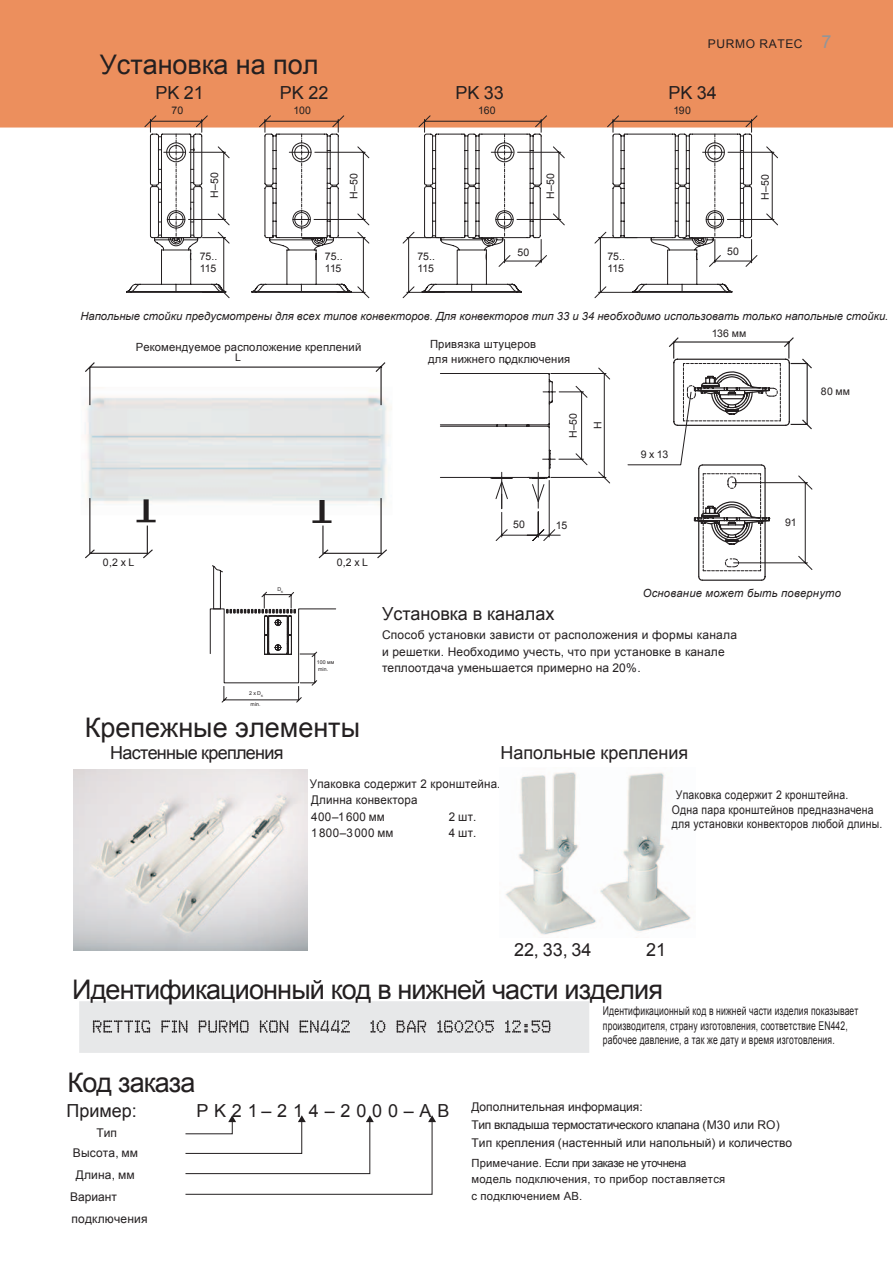
<style>
.page{position:relative;width:893px;height:1263px;background:#fff}
.page>*{position:absolute;margin:0;border:0;box-sizing:border-box;transform-origin:0 0}
.t1{font:27px "Arial";letter-spacing:-.03em;color:#231f20}
.t2{font:27px "Arial";color:#231f20}
.t3{font:18px "Arial";color:#231f20}
.t4{font:18px "Arial";letter-spacing:-.04em;color:#231f20}
.t5{font:18px "Arial";letter-spacing:.32em;color:#231f20}
.t6{font:12.15px/14.5px "Arial";letter-spacing:.015em;color:#231f20;scale:.71 1}
.t7{font:12px/16.5px "Arial";letter-spacing:.015em;color:#231f20}
.t8{font:12px/14.7px "Arial";letter-spacing:.015em;color:#231f20;scale:.87 1}
.t9{font:12px/16.5px "Arial";letter-spacing:.015em;color:#231f20;scale:.96 1}
.t10{font:12px "Arial";letter-spacing:.05em;color:#231f20}
.t11{font:12px "Arial";letter-spacing:.035em;color:#231f20;scale:.96 1}
.t12{font:11.25px/16.5px "Arial";letter-spacing:.015em;color:#231f20}
.t13{font:italic 11.25px "Arial";color:#231f20}
.t14{font:10.5px/12px "Arial";color:#231f20}
.t15{font:5.25px/10.4px "Arial";letter-spacing:.01em;color:#231f20}
.s1{font-size:18px;color:#939598}
</style>
<div class="page">
<div style="left:0;top:0;width:893px;height:128px;background:#ec8f5d"></div>
<svg style="left:145px;top:116px;width:632px;height:182px"></svg>
<svg style="left:85px;top:362px;width:301px;height:157px"></svg>
<div style="left:143px;top:499px;width:6px;height:22px;background:#231f20"></div>
<div style="left:319px;top:500px;width:5px;height:22px;background:#231f20"></div>
<svg style="left:85px;top:519px;width:302px;height:40px"></svg>
<svg style="left:209px;top:565px;width:127px;height:138px"></svg>
<svg style="left:627px;top:337px;width:185px;height:244px"></svg>
<svg style="left:440px;top:361px;width:170px;height:180px"></svg>
<img style="left:73px;top:770px;width:234px;height:181px">
<img style="left:506px;top:772px;width:185px;height:166px">
<div style="left:79px;top:1001px;width:510px;height:52px;background:#e7e8e9"></div>
<svg style="left:185px;top:1115px;width:251px;height:80px"></svg>
<svg style="left:93px;top:1020px;width:457px;height:13px"></svg>
<h1 class="t2" style="left:100px;top:46px;width:220px">Установка на пол</h1>
<p class="t10" style="left:708px;top:36px;width:125px">PURMO RATEC <span class="s1">7</span></p>
<h2 class="t3" style="left:155px;top:81px;width:50px">PK 21</h2>
<h2 class="t3" style="left:280px;top:81px;width:50px">PK 22</h2>
<h2 class="t3" style="left:455px;top:81px;width:50px">PK 33</h2>
<h2 class="t3" style="left:668px;top:81px;width:50px">PK 34</h2>
<p class="t14" style="left:171px;top:105px;width:13px">70</p>
<p class="t14" style="left:293px;top:105px;width:19px">100</p>
<p class="t14" style="left:478px;top:105px;width:19px">160</p>
<p class="t14" style="left:673px;top:105px;width:19px">190</p>
<p class="t14" style="left:209px;top:198px;width:27px;rotate:-90deg">H 05–</p>
<p class="t14" style="left:348px;top:199px;width:27px;rotate:-90deg">H 05–</p>
<p class="t14" style="left:544px;top:199px;width:27px;rotate:-90deg">H 05–</p>
<p class="t14" style="left:759px;top:200px;width:27px;rotate:-90deg">H 05–</p>
<p class="t14" style="left:200px;top:250px;width:19px">75..<br>115</p>
<p class="t14" style="left:517px;top:246px;width:13px">50</p>
<p class="t14" style="left:727px;top:245px;width:13px">50</p>
<p class="t14" style="left:325px;top:250px;width:19px">75..<br>115</p>
<p class="t14" style="left:417px;top:250px;width:19px">75..<br>115</p>
<p class="t14" style="left:607px;top:250px;width:19px">75..<br>115</p>
<p class="t13" style="left:80px;top:308px;width:809px">Напольные стойки предусмотрены для всех типов конвекторов. Для конвекторов тип 33 и 34 необходимо использовать только напольные стойки.</p>
<p class="t12" style="left:136px;top:339px;width:227px">Рекомендуемое расположение креплений</p>
<p class="t14" style="left:235px;top:352px;width:7px">L</p>
<p class="t12" style="left:428px;top:336px;width:144px;line-height:15.5px">Привязка штуцеров<br>для нижнего подключения</p>
<p class="t14" style="left:567px;top:438px;width:27px;rotate:-90deg">H 05–</p>
<p class="t14" style="left:592px;top:429px;width:9px;rotate:-90deg">H</p>
<p class="t14" style="left:640px;top:448px;width:29px">9x13</p>
<p class="t14" style="left:711px;top:327px;width:36px">136 мм</p>
<p class="t14" style="left:820px;top:385px;width:31px">80 мм</p>
<p class="t14" style="left:103px;top:557px;width:33px">0,2xL</p>
<p class="t14" style="left:337px;top:557px;width:33px">0,2xL</p>
<p class="t15" style="left:277px;top:584px;width:7px">D<sub>K</sub></p>
<p class="t15" style="left:249px;top:688px;width:16px">2xD<sub>K </sub>min.</p>
<p class="t15" style="left:317px;top:659px;width:19px;line-height:6.8px">100 мм min.</p>
<p class="t14" style="left:513px;top:519px;width:13px">50</p>
<p class="t14" style="left:556px;top:519px;width:13px">15</p>
<p class="t14" style="left:785px;top:516px;width:13px">91</p>
<p class="t13" style="left:643px;top:585px;width:200px">Основание может быть повернуто</p>
<h2 class="t3" style="left:382px;top:601px;width:174px">Установка в каналах</h2>
<p class="t7" style="left:382px;top:627px;width:356px">Способ установки зависти от расположения и формы канала и решетки. Необходимо учесть, что при установке в канале теплоотдача уменьшается примерно на 20%.</p>
<h1 class="t2" style="left:85px;top:709px;width:277px">Крепежные элементы</h1>
<h2 class="t4" style="left:110px;top:741px;width:175px">Настенные крепления</h2>
<p class="t9" style="left:310px;top:775px;width:200px">Упаковка содержит 2 кронштейна.</p>
<h2 class="t3" style="left:500px;top:741px;width:189px">Напольные крепления</h2>
<p class="t8" style="left:672px;top:787px;width:243px;text-indent:4px">Упаковка содержит 2 кронштейна.<br>Одна пара кронштейнов предназначена для установки конвекторов любой длины.</p>
<p class="t9" style="left:311px;top:792px;width:112px">Длинна конвектора<br>400–1600 мм</p>
<p class="t9" style="left:449px;top:808px;width:30px">2 шт.</p>
<p class="t11" style="left:311px;top:825px;width:87px">1800–3000 мм</p>
<p class="t9" style="left:449px;top:825px;width:30px">4 шт.</p>
<h2 class="t3" style="left:514px;top:938px;width:79px">22, 33, 34</h2>
<h2 class="t3" style="left:646px;top:938px;width:21px">21</h2>
<h1 class="t1" style="left:72px;top:972px;width:592px">Идентификационный код в нижней части изделия</h1>
<h1 class="t1" style="left:68px;top:1065px;width:129px">Код заказа</h1>
<h2 class="t3" style="left:66px;top:1099px;width:72px">Пример:</h2>
<h2 class="t5" style="left:196px;top:1099px;width:255px">PK21–214–2000–AB</h2>
<p class="t7" style="left:73px;top:1123px;width:67px;line-height:20px;text-align:center">Тип<br>Высота, мм</p>
<p class="t7" style="left:70px;top:1164px;width:79px;line-height:22px;text-indent:6px">Длина, мм<br>Вариант подключения</p>
<p class="t6" style="left:603px;top:1004px;width:361px">Идентификационный код в нижней части изделия показывает производителя, страну изготовления, соответствие EN442, рабочее давление, а так же дату и время изготовления.</p>
<p class="t7" style="left:471px;top:1098px;width:322px;line-height:18px">Дополнительная информация:<br>Тип вкладыша термостатического клапана (M30 или RO)<br>Тип крепления (настенный или напольный) и количество</p>
<p class="t12" style="left:471px;top:1155px;width:255px">Примечание. Если при заказе не уточнена модель подключения, то прибор поставляется с подключением АВ.</p>
</div>
